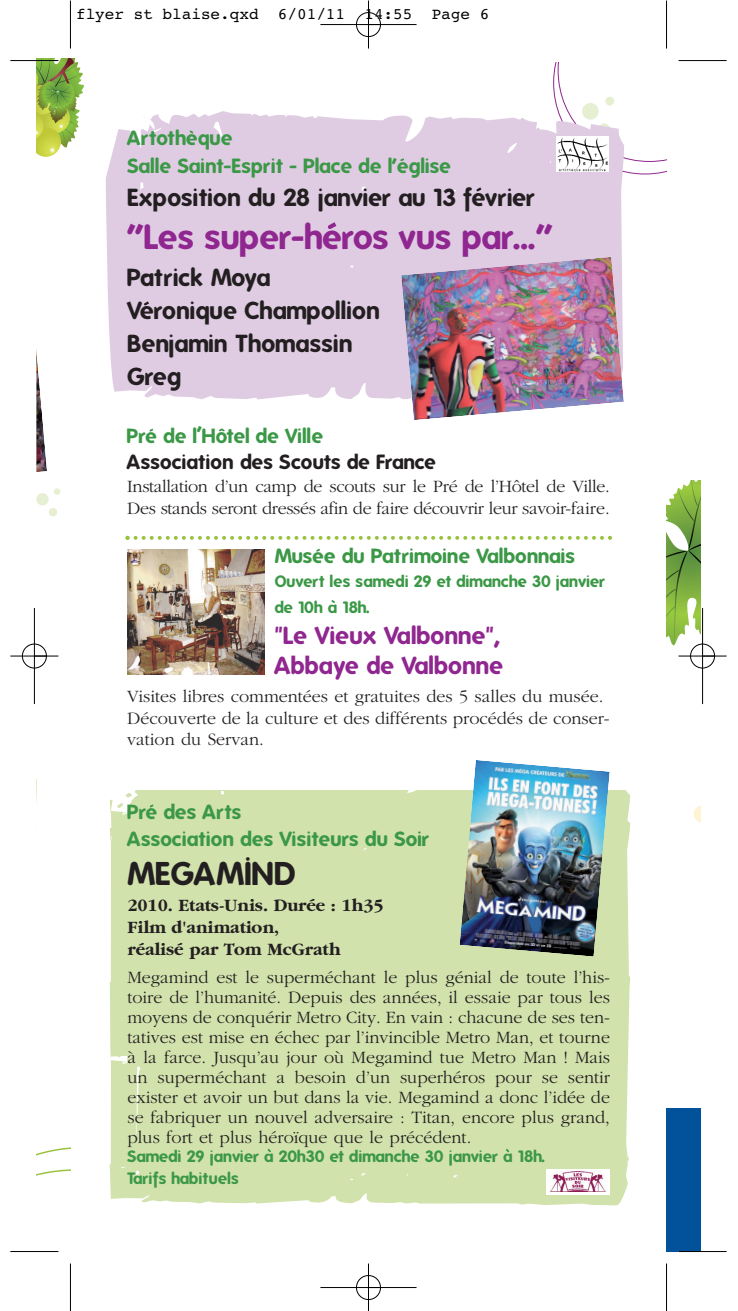
<style>
.page{position:relative;width:738px;height:1311px;background:#fff}
.page>*{position:absolute;margin:0;border:0;box-sizing:border-box;transform-origin:0 0}
.t1{font:700 34px "Folks";letter-spacing:-.005em;color:#90268f}
.t2{font:700 32px "Folks";color:#231f20}
.t3{font:700 24px/32.8px "Folks";letter-spacing:-.005em;color:#231f20}
.t4{font:700 24px/30.8px "Folks";color:#90268f}
.t5{font:700 20px/27.4px "Folks";color:#3b9846}
.t6{font:700 20px "Folks";color:#231f20}
.t7{font:300 18px/20px "Garamond";color:#231f20;text-align:justify}
.t8{font:300 18px/21.6px "Garamond";letter-spacing:-.02em;color:#231f20}
.t9{font:700 18px/21.6px "Garamond";color:#231f20}
.t10{font:700 16px/22px "Folks";color:#3b9846}
.t11{font:16px "Courier";color:#000}
</style>
<div class="page">
<svg style="left:553px;top:63px;width:113px;height:111px"></svg>
<div style="left:581px;top:103px;width:17px;height:17px;background:#e7efd3;border-radius:50%"></div>
<div style="left:605px;top:97px;width:8px;height:8px;background:#e7efd3;border-radius:50%"></div>
<div style="left:109px;top:790px;width:520px;height:415px;background:#d2e2ac"></div>
<div style="left:106px;top:111px;width:517px;height:289px;background:#dfcce3"></div>
<svg style="left:36px;top:1147px;width:35px;height:105px"></svg>
<svg style="left:36px;top:59px;width:48px;height:766px"></svg>
<div style="left:36px;top:493px;width:13px;height:12px;background:#e7efd3;border-radius:50%"></div>
<div style="left:49px;top:508px;width:8px;height:8px;background:#e7efd3;border-radius:50%"></div>
<div style="left:54px;top:488px;width:6px;height:7px;background:#e7efd3;border-radius:50%"></div>
<svg style="left:694px;top:805px;width:6px;height:17px"></svg>
<img style="left:459px;top:760px;width:150px;height:196px">
<svg style="left:125px;top:536px;width:486px;height:4px"></svg>
<svg style="left:666px;top:480px;width:34px;height:165px"></svg>
<div style="left:666px;top:1107px;width:34px;height:144px;background:#01529a"></div>
<svg style="left:219px;top:428px;width:5px;height:3px"></svg>
<svg style="left:189px;top:130px;width:4px;height:3px"></svg>
<svg style="left:400px;top:158px;width:4px;height:3px"></svg>
<svg style="left:476px;top:187px;width:5px;height:4px"></svg>
<svg style="left:144px;top:301px;width:5px;height:4px"></svg>
<svg style="left:144px;top:274px;width:5px;height:4px"></svg>
<svg style="left:327px;top:222px;width:9px;height:7px"></svg>
<svg style="left:267px;top:1148px;width:4px;height:4px"></svg>
<svg style="left:505px;top:1148px;width:3px;height:4px"></svg>
<img style="left:36px;top:342px;width:11px;height:131px">
<img style="left:555px;top:136px;width:53px;height:36px">
<img style="left:401px;top:257px;width:222px;height:163px">
<img style="left:127px;top:550px;width:137px;height:124px">
<svg style="left:546px;top:1169px;width:63px;height:25px"></svg>
<img style="left:550px;top:1171px;width:55px;height:20px">
<hr style="left:70px;top:1px;width:1px;height:48px;background:#000">
<hr style="left:10px;top:60px;width:48px;height:1px;background:#000">
<hr style="left:665px;top:1px;width:1px;height:48px;background:#000">
<hr style="left:678px;top:60px;width:48px;height:1px;background:#000">
<hr style="left:70px;top:1263px;width:1px;height:48px;background:#000">
<hr style="left:10px;top:1251px;width:48px;height:1px;background:#000">
<hr style="left:665px;top:1263px;width:1px;height:48px;background:#000">
<hr style="left:678px;top:1251px;width:48px;height:1px;background:#000">
<div style="left:356px;top:1275px;width:24px;height:25px;border:1px solid #fff;border-radius:50%"></div>
<div style="left:22px;top:643px;width:25px;height:25px;border:1px solid #fff;border-radius:50%"></div>
<div style="left:689px;top:643px;width:25px;height:25px;border:1px solid #fff;border-radius:50%"></div>
<hr style="left:320px;top:24px;width:96px;height:1px;background:#000">
<hr style="left:320px;top:1287px;width:96px;height:1px;background:#000">
<hr style="left:34px;top:608px;width:1px;height:96px;background:#000">
<hr style="left:701px;top:608px;width:1px;height:96px;background:#000">
<hr style="left:368px;top:1px;width:1px;height:48px;background:#000">
<hr style="left:368px;top:1263px;width:1px;height:48px;background:#000">
<hr style="left:10px;top:655px;width:48px;height:1px;background:#000">
<hr style="left:678px;top:655px;width:48px;height:1px;background:#000">
<div style="left:356px;top:12px;width:24px;height:25px;border:1px solid #000;border-radius:50%"></div>
<div style="left:356px;top:1275px;width:24px;height:24px;border:1px solid #000;border-radius:50%"></div>
<div style="left:22px;top:644px;width:25px;height:24px;border:1px solid #000;border-radius:50%"></div>
<div style="left:689px;top:644px;width:25px;height:24px;border:1px solid #000;border-radius:50%"></div>
<p class="t11" style="left:76px;top:8px;width:414px">flyer st blaise.qxd 6/01/11 14:55 Page 6</p>
<p class="t5" style="left:127px;top:127px;width:325px">Artotheque<br>Salle Saint-Esprit - Place de l eglise</p>
<p class="t5" style="left:392px;top:142px;width:6px">,</p>
<h3 class="t3" style="left:127px;top:183px;width:409px">Exposition du 28 janvier au 13 fevrier</h3>
<h1 class="t1" style="left:127px;top:203px;width:18px">,,</h1>
<h1 class="t1" style="left:143px;top:223px;width:394px">Les super-heros vus par...</h1>
<h1 class="t1" style="left:536px;top:203px;width:18px">,,</h1>
<h3 class="t3" style="left:127px;top:264px;width:254px">Patrick Moya<br>Veronique Champollion<br>Benjamin Thomassin<br>Greg</h3>
<p class="t5" style="left:127px;top:424px;width:197px">Pre de l Hotel de Ville</p>
<p class="t5" style="left:197px;top:410px;width:6px">,</p>
<p class="t6" style="left:127px;top:453px;width:310px">Association des Scouts de France</p>
<p class="t8" style="left:127px;top:477px;width:483px">Installation d’un camp de scouts sur le Pré de l’Hôtel de Ville.<br>Des stands seront dressés afin de faire découvrir leur savoir-faire.</p>
<p class="t5" style="left:274px;top:544px;width:302px">Musee du Patrimoine Valbonnais</p>
<p class="t10" style="left:274px;top:570px;width:332px;line-height:25.6px">Ouvert les samedi 29 et dimanche 30 janvier de 10h a 18h.</p>
<h3 class="t4" style="left:274px;top:622px;width:230px">"Le Vieux Valbonne",<br>Abbaye de Valbonne</h3>
<p class="t7" style="left:127px;top:687px;width:483px;line-height:21.6px;text-align:left">Visites libres commentées et gratuites des 5 salles du musée.<br>Découverte de la culture et des différents procédés de conser&shy;vation du Servan.</p>
<p class="t5" style="left:127px;top:800px;width:303px">Pre des Arts<br>Association des Visiteurs du Soir</p>
<h2 class="t2" style="left:127px;top:860px;width:170px">MEGAMIND</h2>
<p class="t9" style="left:127px;top:896px;width:257px">2010. Etats-Unis. Durée : 1h35<br>Film d'animation,<br>réalisé par Tom McGrath</p>
<p class="t7" style="left:127px;top:968px;width:483px">Megamind est le superméchant le plus génial de toute l’his&shy;toire de l’humanité. Depuis des années, il essaie par tous les moyens de conquérir Metro City. En vain : chacune de ses ten&shy;tatives est mise en échec par l’invincible Metro Man, et tourne à la farce. Jusqu’au jour où Megamind tue Metro Man ! Mais un superméchant a besoin d’un superhéros pour se sentir exister et avoir un but dans la vie. Megamind a donc l’idée de se fabriquer un nouvel adversaire : Titan, encore plus grand, plus fort et plus héroïque que le précédent.</p>
<p class="t10" style="left:127px;top:1146px;width:419px">Samedi 29 janvier a 20h30 et dimanche 30 janvier a 18h.<br>Tarifs habituels</p>
</div>
